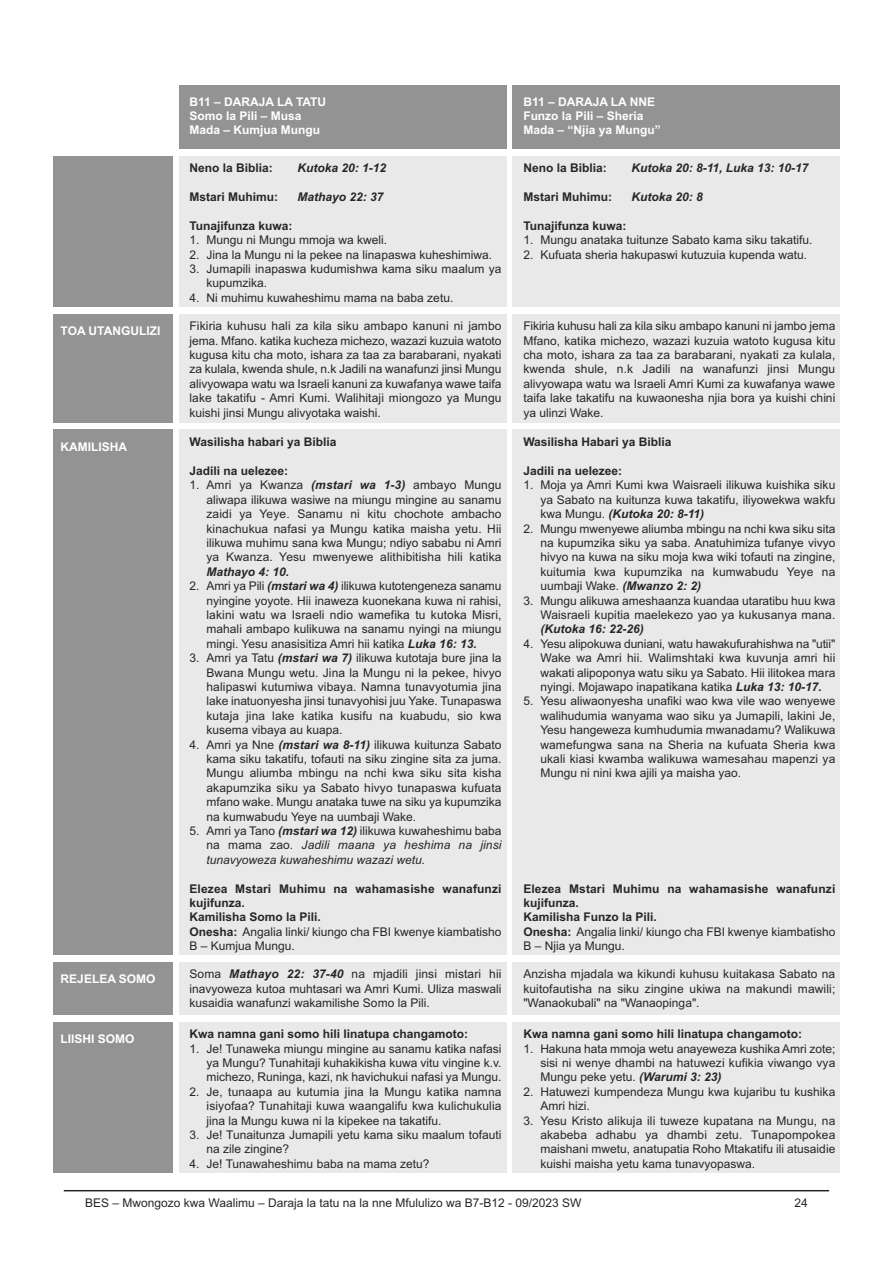
<style>
.page{position:relative;width:893px;height:1263px;background:#fff}
.page>*{position:absolute;margin:0;border:0;box-sizing:border-box;transform-origin:0 0}
.t1{font:12px/14.4px "Arial";color:#272627;text-align:justify}
.t2{font:700 12px/14.4px "Arial";color:#272627}
.t3{font:700 12px/14.4px "Arial";color:#fff}
.t4{font:italic 12px/14.4px "Arial";color:#272627;text-align:justify}
.t5{font:italic 700 12px "Arial";color:#272627}
.s1{font-weight:700;font-style:italic}
.s2{font-style:normal}
.s3{font-weight:700}
.s4{font-weight:400}
</style>
<div class="page">
<hr style="left:64px;top:1190px;width:765px;height:1px;background:#272627">
<div style="left:179px;top:85px;width:327px;height:64px;background:#939393"></div>
<div style="left:513px;top:85px;width:327px;height:64px;background:#939393"></div>
<div style="left:53px;top:156px;width:119px;height:151px;background:#939393"></div>
<div style="left:179px;top:156px;width:327px;height:151px;background:#e9e9e9"></div>
<div style="left:513px;top:156px;width:327px;height:151px;background:#e9e9e9"></div>
<div style="left:53px;top:314px;width:119px;height:109px;background:#939393"></div>
<div style="left:179px;top:314px;width:327px;height:109px;background:#e9e9e9"></div>
<div style="left:513px;top:314px;width:327px;height:109px;background:#e9e9e9"></div>
<div style="left:53px;top:430px;width:119px;height:525px;background:#939393"></div>
<div style="left:179px;top:430px;width:327px;height:525px;background:#e9e9e9"></div>
<div style="left:513px;top:430px;width:327px;height:525px;background:#e9e9e9"></div>
<div style="left:53px;top:962px;width:119px;height:53px;background:#939393"></div>
<div style="left:179px;top:962px;width:327px;height:53px;background:#e9e9e9"></div>
<div style="left:513px;top:962px;width:327px;height:53px;background:#e9e9e9"></div>
<div style="left:53px;top:1022px;width:119px;height:151px;background:#939393"></div>
<div style="left:179px;top:1022px;width:327px;height:151px;background:#e9e9e9"></div>
<div style="left:513px;top:1022px;width:327px;height:151px;background:#e9e9e9"></div>
<p class="t3" style="left:190px;top:94px;width:138px">B11 – DARAJA LA TATU<br>Somo la Pili – Musa<br>Mada – Kumjua Mungu</p>
<p class="t3" style="left:523px;top:94px;width:139px">B11 – DARAJA LA NNE<br>Funzo la Pili – Sheria<br>Mada – “Njia ya Mungu”</p>
<p class="t2" style="left:190px;top:161px;width:85px">Neno la Biblia:</p>
<p class="t5" style="left:298px;top:161px;width:90px">Kutoka 20: 1-12</p>
<p class="t2" style="left:190px;top:190px;width:90px">Mstari Muhimu:</p>
<p class="t5" style="left:298px;top:190px;width:88px">Mathayo 22: 37</p>
<p class="t2" style="left:190px;top:218px;width:105px">Tunajifunza kuwa:</p>
<p class="t1" style="left:190px;top:233px;width:199px">1. Mungu ni Mungu mmoja wa kweli.</p>
<p class="t1" style="left:190px;top:247px;width:304px">2. Jina la Mungu ni la pekee na linapaswa kuheshimiwa.</p>
<p class="t1" style="left:207px;top:262px;width:296px;text-indent:-17px">3. Jumapili inapaswa kudumishwa kama siku maalum ya kupumzika.</p>
<p class="t1" style="left:190px;top:290px;width:265px">4. Ni muhimu kuwaheshimu mama na baba zetu.</p>
<p class="t2" style="left:523px;top:161px;width:85px">Neno la Biblia:</p>
<p class="t5" style="left:631px;top:161px;width:179px">Kutoka 20: 8-11, Luka 13: 10-17</p>
<p class="t2" style="left:523px;top:190px;width:90px">Mstari Muhimu:</p>
<p class="t5" style="left:631px;top:190px;width:73px">Kutoka 20: 8</p>
<p class="t2" style="left:523px;top:218px;width:105px">Tunajifunza kuwa:</p>
<p class="t1" style="left:523px;top:233px;width:291px">1. Mungu anataka tuitunze Sabato kama siku takatifu.</p>
<p class="t1" style="left:523px;top:247px;width:285px">2. Kufuata sheria hakupaswi kutuzuia kupenda watu.</p>
<p class="t3" style="left:61px;top:323px;width:101px">TOA UTANGULIZI</p>
<p class="t1" style="left:190px;top:319px;width:313px">Fikiria kuhusu hali za kila siku ambapo kanuni ni jambo jema. Mfano. katika kucheza michezo, wazazi kuzuia watoto kugusa kitu cha moto, ishara za taa za barabarani, nyakati za kulala, kwenda shule, n.k Jadili na wanafunzi jinsi Mungu alivyowapa watu wa Israeli kanuni za kuwafanya wawe taifa lake takatifu - Amri Kumi. Walihitaji miongozo ya Mungu kuishi jinsi Mungu alivyotaka waishi.</p>
<p class="t1" style="left:523px;top:319px;width:313px">Fikiria kuhusu hali za kila siku ambapo kanuni ni jambo jema Mfano, katika michezo, wazazi kuzuia watoto kugusa kitu cha moto, ishara za taa za barabarani, nyakati za kulala, kwenda shule, n.k Jadili na wanafunzi jinsi Mungu alivyowapa watu wa Israeli Amri Kumi za kuwafanya wawe taifa lake takatifu na kuwaonesha njia bora ya kuishi chini ya ulinzi Wake.</p>
<p class="t3" style="left:61px;top:439px;width:68px">KAMILISHA</p>
<p class="t2" style="left:190px;top:435px;width:148px">Wasilisha habari ya Biblia</p>
<p class="t2" style="left:190px;top:464px;width:100px">Jadili na uelezee:</p>
<p class="t1" style="left:207px;top:478px;width:296px;text-indent:-17px">1. Amri ya Kwanza <span class="s1">(mstari wa 1-3)</span> ambayo Mungu aliwapa ilikuwa wasiwe na miungu mingine au sanamu zaidi ya Yeye. Sanamu ni kitu chochote ambacho kinachukua nafasi ya Mungu katika maisha yetu. Hii ilikuwa muhimu sana kwa Mungu; ndiyo sababu ni Amri ya Kwanza. Yesu mwenyewe alithibitisha hili katika</p>
<p class="t5" style="left:207px;top:564px;width:84px">Mathayo 4: 10.</p>
<p class="t1" style="left:207px;top:579px;width:296px;text-indent:-17px">2. Amri ya Pili <span class="s1">(mstari wa 4)</span> ilikuwa kutotengeneza sanamu nyingine yoyote. Hii inaweza kuonekana kuwa ni rahisi, lakini watu wa Israeli ndio wamefika tu kutoka Misri, mahali ambapo kulikuwa na sanamu nyingi na miungu mingi. Yesu anasisitiza Amri hii katika <span class="s1">Luka 16: 13.</span></p>
<p class="t1" style="left:207px;top:651px;width:296px;text-indent:-17px">3. Amri ya Tatu <span class="s1">(mstari wa 7)</span> ilikuwa kutotaja bure jina la Bwana Mungu wetu. Jina la Mungu ni la pekee, hivyo halipaswi kutumiwa vibaya. Namna tunavyotumia jina lake inatuonyesha jinsi tunavyohisi juu Yake. Tunapaswa kutaja jina lake katika kusifu na kuabudu, sio kwa kusema vibaya au kuapa.</p>
<p class="t1" style="left:207px;top:737px;width:296px;text-indent:-17px">4. Amri ya Nne <span class="s1">(mstari wa 8-11)</span> ilikuwa kuitunza Sabato kama siku takatifu, tofauti na siku zingine sita za juma.<br>Mungu aliumba mbingu na nchi kwa siku sita kisha akapumzika siku ya Sabato hivyo tunapaswa kufuata mfano wake. Mungu anataka tuwe na siku ya kupumzika na kumwabudu Yeye na uumbaji Wake.</p>
<p class="t4" style="left:207px;top:824px;width:296px;text-indent:-17px"><span class="s2">5. Amri ya Tano</span> <span class="s3">(mstari wa 12)</span> <span class="s2">ilikuwa kuwaheshimu baba na mama zao.</span> Jadili maana ya heshima na jinsi tunavyoweza kuwaheshimu wazazi wetu.</p>
<p class="t2" style="left:190px;top:881px;width:313px">Elezea Mstari Muhimu na wahamasishe wanafunzi kujifunza.<br>Kamilisha Somo la Pili.<br>Onesha: <span class="s4">Angalia linki/ kiungo cha FBI kwenye kiambatisho<br>B – Kumjua Mungu.</span></p>
<p class="t2" style="left:523px;top:435px;width:150px">Wasilisha Habari ya Biblia</p>
<p class="t2" style="left:523px;top:464px;width:100px">Jadili na uelezee:</p>
<p class="t1" style="left:540px;top:478px;width:296px;text-indent:-17px">1. Moja ya Amri Kumi kwa Waisraeli ilikuwa kuishika siku ya Sabato na kuitunza kuwa takatifu, iliyowekwa wakfu kwa Mungu. <span class="s1">(Kutoka 20: 8-11)</span></p>
<p class="t1" style="left:540px;top:521px;width:296px;text-indent:-17px">2. Mungu mwenyewe aliumba mbingu na nchi kwa siku sita na kupumzika siku ya saba. Anatuhimiza tufanye vivyo hivyo na kuwa na siku moja kwa wiki tofauti na zingine, kuitumia kwa kupumzika na kumwabudu Yeye na uumbaji Wake. <span class="s1">(Mwanzo 2: 2)</span></p>
<p class="t1" style="left:523px;top:593px;width:313px;text-align:right">3. Mungu alikuwa ameshaanza kuandaa utaratibu huu kwa<br>Waisraeli kupitia maelekezo yao ya kukusanya mana.</p>
<p class="t5" style="left:540px;top:622px;width:105px">(Kutoka 16: 22-26)</p>
<p class="t1" style="left:540px;top:636px;width:296px;text-indent:-17px">4. Yesu alipokuwa duniani, watu hawakufurahishwa na "utii" Wake wa Amri hii. Walimshtaki kwa kuvunja amri hii wakati alipoponya watu siku ya Sabato. Hii ilitokea mara nyingi. Mojawapo inapatikana katika <span class="s1">Luka 13: 10-17.</span></p>
<p class="t1" style="left:540px;top:694px;width:296px;text-indent:-17px">5. Yesu aliwaonyesha unafiki wao kwa vile wao wenyewe walihudumia wanyama wao siku ya Jumapili, lakini Je, Yesu hangeweza kumhudumia mwanadamu? Walikuwa wamefungwa sana na Sheria na kufuata Sheria kwa ukali kiasi kwamba walikuwa wamesahau mapenzi ya Mungu ni nini kwa ajili ya maisha yao.</p>
<p class="t2" style="left:523px;top:881px;width:313px">Elezea Mstari Muhimu na wahamasishe wanafunzi kujifunza.<br>Kamilisha Funzo la Pili.<br>Onesha: <span class="s4">Angalia linki/ kiungo cha FBI kwenye kiambatisho<br>B – Njia ya Mungu.</span></p>
<p class="t3" style="left:61px;top:971px;width:96px">REJELEA SOMO</p>
<p class="t1" style="left:190px;top:967px;width:313px">Soma <span class="s1">Mathayo 22: 37-40</span> na mjadili jinsi mistari hii inavyoweza kutoa muhtasari wa Amri Kumi. Uliza maswali kusaidia wanafunzi wakamilishe Somo la Pili.</p>
<p class="t1" style="left:523px;top:967px;width:313px">Anzisha mjadala wa kikundi kuhusu kuitakasa Sabato na kuitofautisha na siku zingine ukiwa na makundi mawili; "Wanaokubali" na "Wanaopinga".</p>
<p class="t3" style="left:61px;top:1031px;width:76px">LIISHI SOMO</p>
<p class="t2" style="left:190px;top:1027px;width:280px">Kwa namna gani somo hili linatupa changamoto:</p>
<p class="t1" style="left:207px;top:1041px;width:296px;text-indent:-17px">1. Je! Tunaweka miungu mingine au sanamu katika nafasi ya Mungu? Tunahitaji kuhakikisha kuwa vitu vingine k.v. michezo, Runinga, kazi, nk havichukui nafasi ya Mungu.</p>
<p class="t1" style="left:207px;top:1084px;width:296px;text-indent:-17px">2. Je, tunaapa au kutumia jina la Mungu katika namna isiyofaa? Tunahitaji kuwa waangalifu kwa kulichukulia jina la Mungu kuwa ni la kipekee na takatifu.</p>
<p class="t1" style="left:207px;top:1128px;width:296px;text-indent:-17px">3. Je! Tunaitunza Jumapili yetu kama siku maalum tofauti na zile zingine?</p>
<p class="t1" style="left:190px;top:1156px;width:241px">4. Je! Tunawaheshimu baba na mama zetu?</p>
<p class="t2" style="left:523px;top:1027px;width:280px">Kwa namna gani somo hili linatupa changamoto:</p>
<p class="t1" style="left:540px;top:1041px;width:296px;text-indent:-17px">1. Hakuna hata mmoja wetu anayeweza kushika Amri zote; sisi ni wenye dhambi na hatuwezi kufikia viwango vya Mungu peke yetu. <span class="s1">(Warumi 3: 23)</span></p>
<p class="t1" style="left:540px;top:1084px;width:296px;text-indent:-17px">2. Hatuwezi kumpendeza Mungu kwa kujaribu tu kushika<br>Amri hizi.</p>
<p class="t1" style="left:540px;top:1113px;width:296px;text-indent:-17px">3. Yesu Kristo alikuja ili tuweze kupatana na Mungu, na akabeba adhabu ya dhambi zetu. Tunapompokea maishani mwetu, anatupatia Roho Mtakatifu ili atusaidie kuishi maisha yetu kama tunavyopaswa.</p>
<p class="t1" style="left:85px;top:1195px;width:498px">BES – Mwongozo kwa Waalimu – Daraja la tatu na la nne Mfululizo wa B7-B12 - 09/2023 SW</p>
<p class="t1" style="left:795px;top:1195px;width:15px">24</p>
</div>
